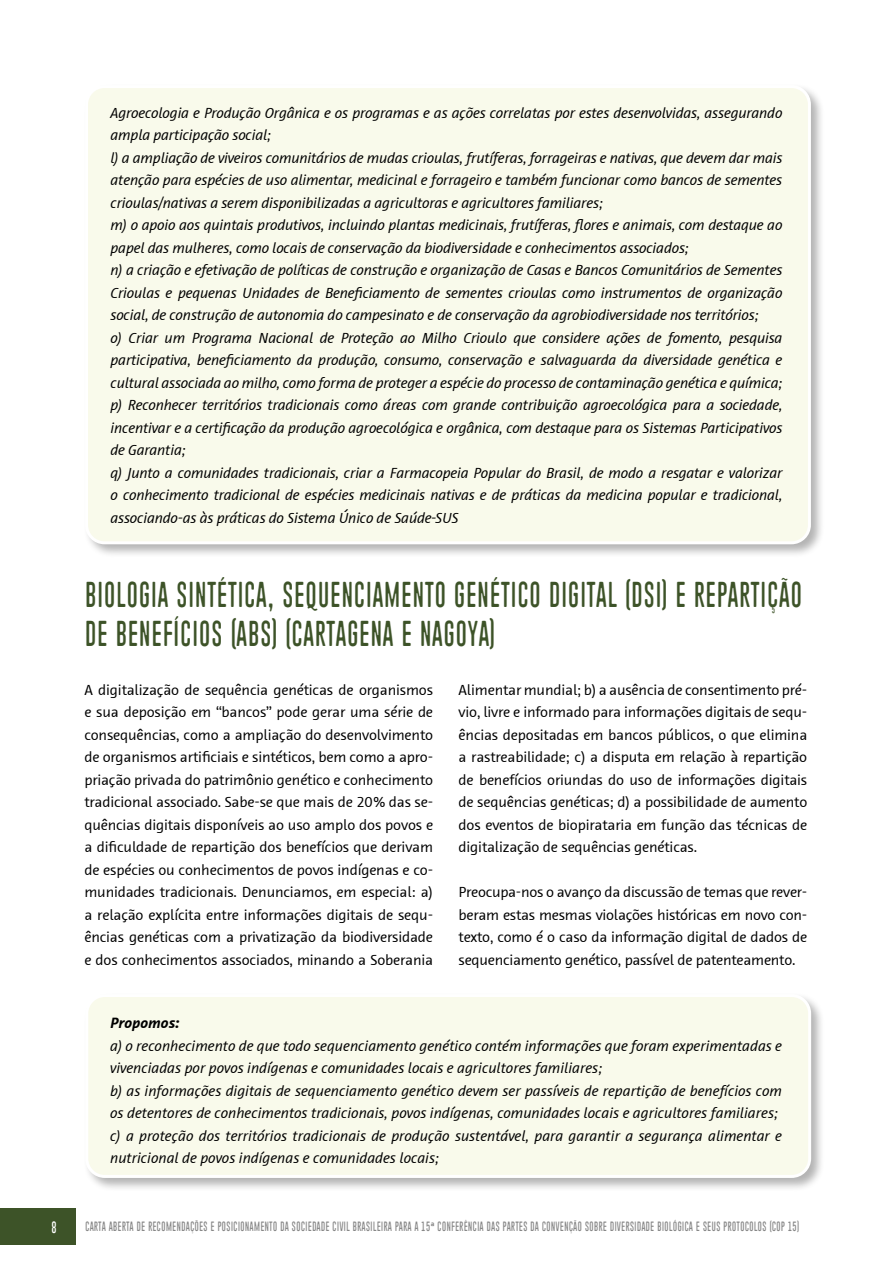
<style>
.page{position:relative;width:893px;height:1263px;background:#fff}
.page>*{position:absolute;margin:0;border:0;box-sizing:border-box;transform-origin:0 0}
.t1{font:36px/39px "Piparivahtiperhonen";color:#3d5328}
.t2{font:16.5px "Piparivahtiperhonen";color:#fff}
.t3{font:italic 15px/22.5px "Schering Sans";letter-spacing:-.01em;color:#000}
.t4{font:15px/22.5px "Schering Sans";letter-spacing:-.01em;color:#000;text-align:justify}
.t5{font:italic 700 15px "Schering Sans";color:#000}
.t6{font:13.5px "Piparivahtiperhonen";color:#878787}
.s1{font-family:"Bahnschrift";font-size:12px}
</style>
<div class="page">
<div style="left:0;top:1208px;width:76px;height:37px;background:#3d5328"></div>
<div style="left:83px;top:83px;width:742px;height:476px;background:#000;opacity:.3"></div>
<div style="left:87px;top:87px;width:722px;height:456px;background:#f9faeb;border-radius:18px"></div>
<div style="left:85px;top:85px;width:726px;height:459px;border:3px solid #fff;border-radius:18px"></div>
<div style="left:83px;top:992px;width:743px;height:200px;background:#000;opacity:.3"></div>
<div style="left:87px;top:995px;width:723px;height:181px;background:#f9faeb;border-radius:18px"></div>
<div style="left:85px;top:994px;width:726px;height:184px;border:3px solid #fff;border-radius:18px"></div>
<p class="t3" style="left:111px;top:101px;width:673px">Agroecologia e Produção Orgânica e os programas e as ações correlatas por estes desenvolvidas, assegurando ampla participação social;<br>l) a ampliação de viveiros comunitários de mudas crioulas, frutíferas, forrageiras e nativas, que devem dar mais atenção para espécies de uso alimentar, medicinal e forrageiro e também funcionar como bancos de sementes crioulas/nativas a serem disponibilizadas a agricultoras e agricultores familiares;<br>m) o apoio aos quintais produtivos, incluindo plantas medicinais, frutíferas, flores e animais, com destaque ao papel das mulheres, como locais de conservação da biodiversidade e conhecimentos associados;<br>n) a criação e efetivação de políticas de construção e organização de Casas e Bancos Comunitários de Sementes Crioulas e pequenas Unidades de Beneficiamento de sementes crioulas como instrumentos de organização social, de construção de autonomia do campesinato e de conservação da agrobiodiversidade nos territórios;<br>o) Criar um Programa Nacional de Proteção ao Milho Crioulo que considere ações de fomento, pesquisa participativa, beneficiamento da produção, consumo, conservação e salvaguarda da diversidade genética e cultural associada ao milho, como forma de proteger a espécie do processo de contaminação genética e química; p) Reconhecer territórios tradicionais como áreas com grande contribuição agroecológica para a sociedade, incentivar e a certificação da produção agroecológica e orgânica, com destaque para os Sistemas Participativos de Garantia;<br>q) Junto a comunidades tradicionais, criar a Farmacopeia Popular do Brasil, de modo a resgatar e valorizar o conhecimento tradicional de espécies medicinais nativas e de práticas da medicina popular e tradicional, associando-as às práticas do Sistema Único de Saúde-SUS</p>
<h1 class="t1" style="left:84px;top:575px;width:719px">BIOLOGIA SINTÉTICA, SEQUENCIAMENTO GENÉTICO DIGITAL (DSI) E REPARTIÇÃO<br>DE BENEFÍCIOS (ABS) (CARTAGENA E NAGOYA)</h1>
<p class="t4" style="left:84px;top:678px;width:350px">A digitalização de sequência genéticas de organismos e sua deposição em “bancos” pode gerar uma série de consequências, como a ampliação do desenvolvimento de organismos artificiais e sintéticos, bem como a apro&shy;priação privada do patrimônio genético e conhecimento tradicional associado. Sabe-se que mais de 20% das se&shy;quências digitais disponíveis ao uso amplo dos povos e a dificuldade de repartição dos benefícios que derivam de espécies ou conhecimentos de povos indígenas e co&shy;munidades tradicionais. Denunciamos, em especial: a) a relação explícita entre informações digitais de sequ&shy;ências genéticas com a privatização da biodiversidade e dos conhecimentos associados, minando a Soberania</p>
<p class="t4" style="left:459px;top:678px;width:350px">Alimentar mundial; b) a ausência de consentimento pré&shy;vio, livre e informado para informações digitais de sequ&shy;ências depositadas em bancos públicos, o que elimina a rastreabilidade; c) a disputa em relação à repartição de benefícios oriundas do uso de informações digitais de sequências genéticas; d) a possibilidade de aumento dos eventos de biopirataria em função das técnicas de digitalização de sequências genéticas.</p>
<p class="t4" style="left:459px;top:881px;width:350px">Preocupa-nos o avanço da discussão de temas que rever&shy;beram estas mesmas violações históricas em novo con&shy;texto, como é o caso da informação digital de dados de sequenciamento genético, passível de patenteamento.</p>
<p class="t5" style="left:110px;top:1013px;width:71px">Propomos:</p>
<p class="t3" style="left:110px;top:1034px;width:673px">a) o reconhecimento de que todo sequenciamento genético contém informações que foram experimentadas e vivenciadas por povos indígenas e comunidades locais e agricultores familiares;<br>b) as informações digitais de sequenciamento genético devem ser passíveis de repartição de benefícios com os detentores de conhecimentos tradicionais, povos indígenas, comunidades locais e agricultores familiares; c) a proteção dos territórios tradicionais de produção sustentável, para garantir a segurança alimentar e nutricional de povos indígenas e comunidades locais;</p>
<p class="t2" style="left:51px;top:1219px;width:7px">8</p>
<p class="t6" style="left:85px;top:1220px;width:715px">CARTA ABERTA DE RECOMENDAÇÕES E POSICIONAMENTO DA SOCIEDADE CIVIL BRASILEIRA PARA A 15<span class="s1">ª</span> CONFERÊNCIA DAS PARTES DA CONVENÇÃO SOBRE DIVERSIDADE BIOLÓGICA E SEUS PROTOCOLOS (COP 15)</p>
</div>
